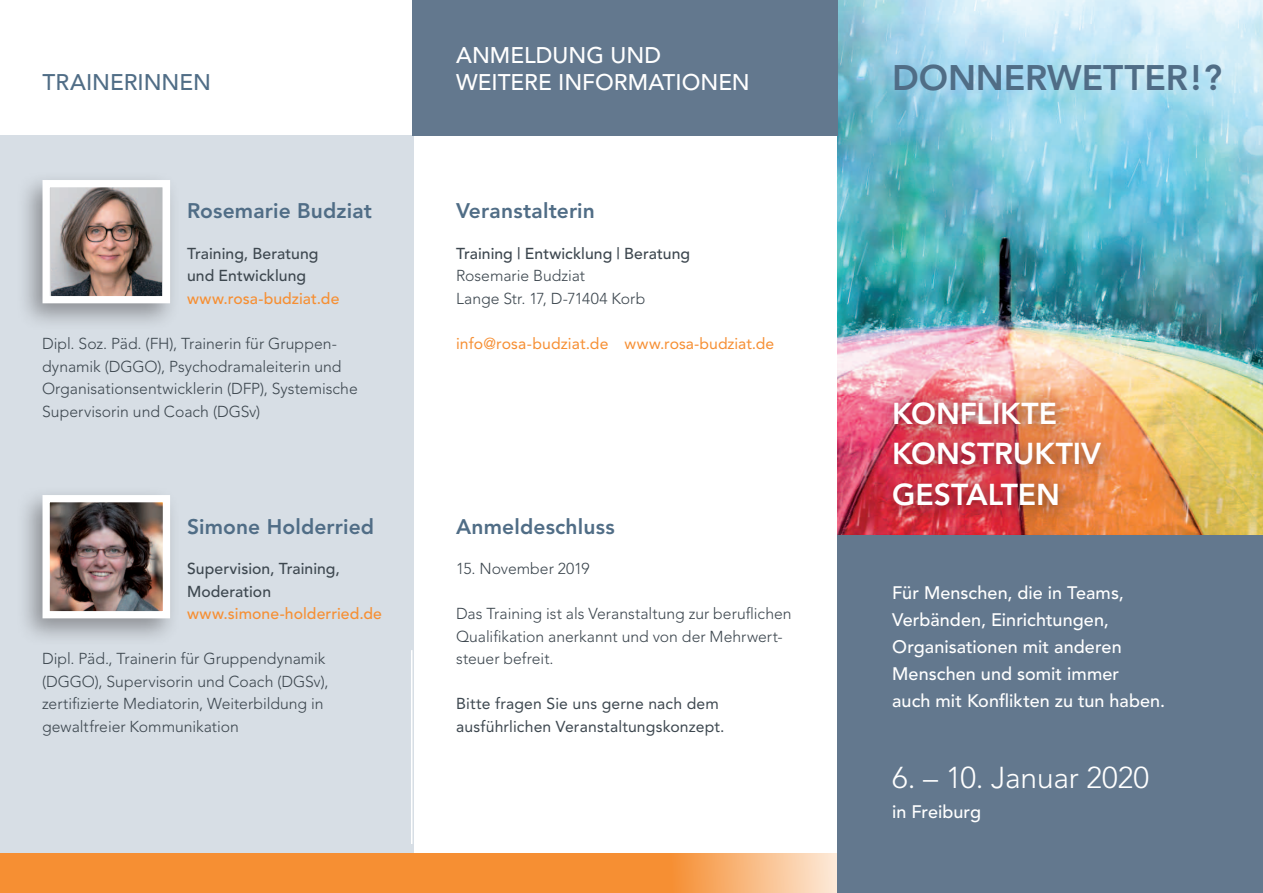
<style>
.page{position:relative;width:1263px;height:893px;background:#fff}
.page>*{position:absolute;margin:0;border:0;box-sizing:border-box;transform-origin:0 0}
.t1{font:800 35.25px "Avenir";letter-spacing:-.005em;color:#506d86}
.t2{font:800 30px/40.5px "Avenir";letter-spacing:-.005em;color:#fff}
.t3{font:300 30px "Avenir";letter-spacing:-.005em;color:#fff}
.t4{font:500 22.5px/27px "Avenir";color:#fff}
.t5{font:500 22.5px "Avenir";color:#506d86}
.t6{font:800 21px "Avenir";letter-spacing:.01em;color:#506d86}
.t7{font:500 18px/27px "Avenir";letter-spacing:.005em;color:#fff}
.t8{font:300 15.75px/22.5px "Avenir";color:#3d474f}
.t9{font:500 15.75px/22.5px "Avenir";letter-spacing:.005em;color:#3d474f}
.t10{font:15.75px/22.5px "Avenir";letter-spacing:.01em;color:#3d474f}
.t11{font:500 15.75px "Avenir";letter-spacing:.005em;color:#f68f33}
.t12{font:15.75px "Avenir";letter-spacing:.005em;color:#f68f33}
</style>
<div class="page">
<div style="left:0;top:135px;width:413px;height:758px;background:#d7dee5"></div>
<hr style="left:411px;top:650px;width:1px;height:194px;background:#fff">
<svg style="left:0;top:853px;width:838px;height:40px;background:#f69843"></svg>
<div style="left:838px;top:0;width:425px;height:893px;background:#63788e"></div>
<img style="left:838px;top:0;width:425px;height:534px">
<div style="left:412px;top:0;width:426px;height:135px;background:#63788e"></div>
<div style="left:879px;top:387px;width:242px;height:139px;background:#231f20;opacity:.75"></div>
<div style="left:16px;top:171px;width:164px;height:161px;background:#231f20;opacity:.4"></div>
<svg style="left:39px;top:176px;width:135px;height:131px;background:#ada29f"></svg>
<div style="left:16px;top:486px;width:164px;height:161px;background:#231f20;opacity:.4"></div>
<img style="left:39px;top:491px;width:135px;height:131px">
<h3 class="t5" style="left:43px;top:69px;width:170px">Trainerinnen</h3>
<h3 class="t6" style="left:187px;top:199px;width:186px">Rosemarie Budziat</h3>
<p class="t9" style="left:187px;top:243px;width:133px">Training, Beratung und Entwicklung</p>
<p class="t11" style="left:187px;top:289px;width:154px">www.rosa-budziat.de</p>
<p class="t8" style="left:42px;top:332px;width:317px">Dipl. Soz. Päd. (FH), Trainerin für Gruppen&shy;dynamik (DGGO), Psychodramaleiterin und Organisationsentwicklerin (DFP), Systemische Supervisorin und Coach (DGSv)</p>
<h3 class="t6" style="left:187px;top:514px;width:189px">Simone Holderried</h3>
<p class="t9" style="left:187px;top:558px;width:154px">Supervision, Training,<br>M oderation</p>
<p class="t11" style="left:187px;top:604px;width:196px">www.simone-holderried.de</p>
<p class="t8" style="left:42px;top:647px;width:288px">Dipl. Päd., Trainerin für Gruppendynamik (DGGO), Supervisorin und Coach (DGSv), zertifizierte Mediatorin, Weiterbildung in gewaltfreier Kommunikation</p>
<h3 class="t4" style="left:456px;top:42px;width:295px">Anmeldung und weitere I nformationen</h3>
<h3 class="t6" style="left:456px;top:199px;width:140px">Veranstalterin</h3>
<p class="t9" style="left:456px;top:243px;width:236px">Training | Entwicklung | Beratung</p>
<p class="t8" style="left:456px;top:265px;width:191px">Rosemarie Budziat<br>Lange Str. 17, D-71404 Korb</p>
<p class="t12" style="left:456px;top:334px;width:320px">info@rosa-budziat.de www.rosa-budziat.de</p>
<h3 class="t6" style="left:456px;top:514px;width:160px">Anmeldeschluss</h3>
<p class="t8" style="left:456px;top:557px;width:135px">15. November 2019</p>
<p class="t8" style="left:456px;top:602px;width:337px">Das Training ist als Veranstaltung zur beruflichen<br>Qualifikation anerkannt und von der Mehrwert&shy;steuer befreit.</p>
<p class="t10" style="left:456px;top:693px;width:270px">Bitte fragen Sie uns gerne nach dem ausführlichen Veranstaltungskonzept.</p>
<h1 class="t1" style="left:892px;top:57px;width:331px">DONNERWETTER!?</h1>
<h2 class="t2" style="left:892px;top:393px;width:210px">KONFLIKTE<br>KONSTRUKTIV<br>GESTALTEN</h2>
<p class="t7" style="left:892px;top:580px;width:274px">Für Menschen, die in Teams,<br>Verbänden, Einrichtungen,<br>Organisationen mit anderen<br>Menschen und somit immer<br>auch mit Konflikten zu tun haben.</p>
<h2 class="t3" style="left:892px;top:760px;width:258px">6. – 10. Januar 2020</h2>
<p class="t7" style="left:892px;top:799px;width:90px">in Freiburg</p>
</div>
